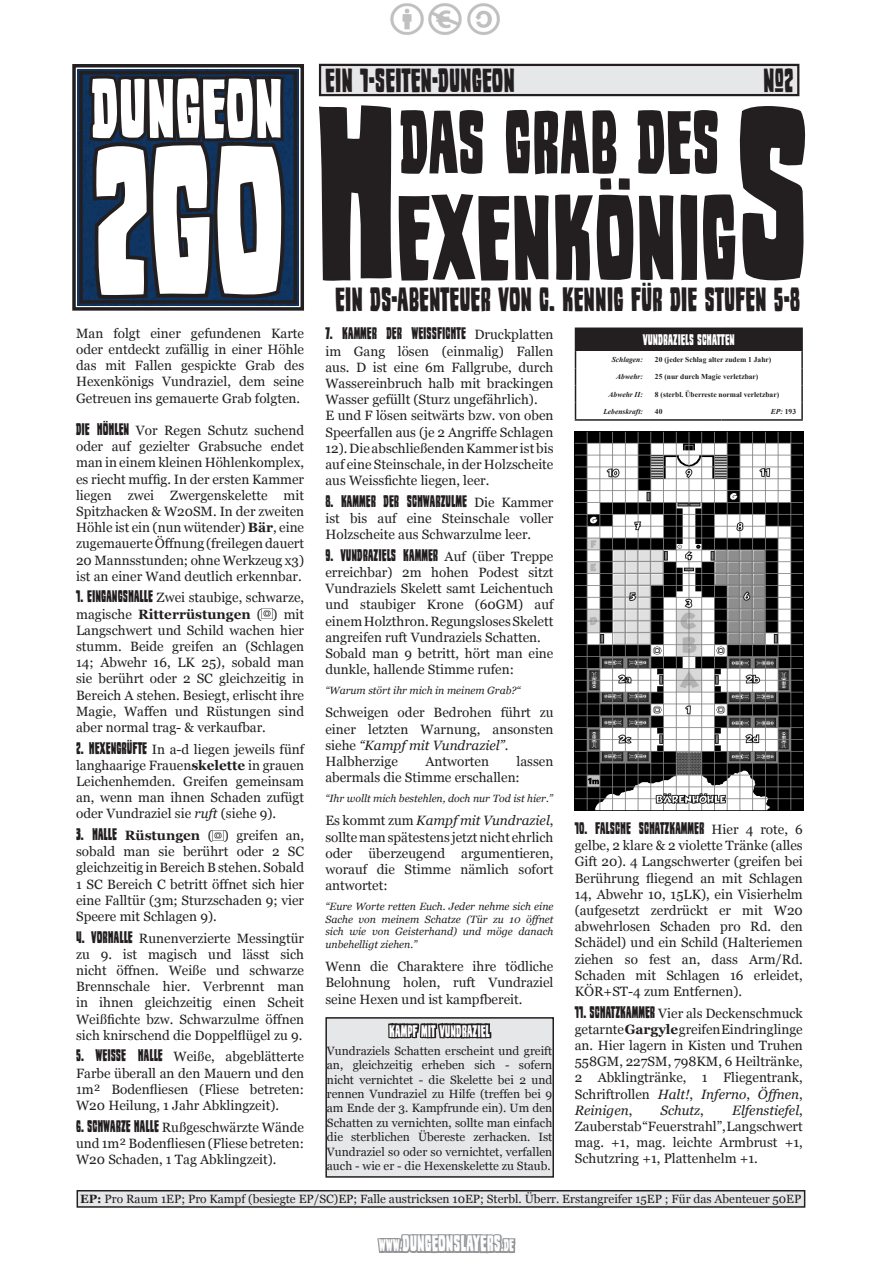
<style>
.page{position:relative;width:893px;height:1263px;background:#fff}
.page>*{position:absolute;margin:0;border:0;box-sizing:border-box;transform-origin:0 0}
.t1{font:262.5px "Wood Stamp";color:#231f20}
.t2{font:225px "Wood Stamp";color:#fff}
.t3{font:129px "Wood Stamp";color:#231f20}
.t4{font:96px "Wood Stamp";color:#231f20}
.t5{font:90px "Wood Stamp";color:#fff}
.t6{font:36px "Wood Stamp";color:#231f20}
.t7{font:24px "Wood Stamp";color:#fff}
.t8{font:18px "Wood Stamp";color:#231f20}
.t9{font:18px "Wood Stamp";color:#fff}
.t10{font:16.5px "Wood Stamp";color:#fff}
.t11{font:13.5px/16.2px "Georgia";color:#231f20;text-align:justify}
.t12{font:italic 13.5px "Georgia";color:#231f20}
.t13{font:12px/14.4px "Georgia";color:#231f20;text-align:justify}
.t14{font:italic 10.5px/12.6px "Georgia";color:#231f20;text-align:justify}
.t15{font:700 7.5px "Times New Roman";color:#231f20}
.t16{font:italic 700 7.5px "Times New Roman";color:#231f20}
.s1{font-family:"Wood Stamp";font-size:18px}
.s2{font-weight:700}
.s3{font-style:italic}
.s4{font-family:"Georgia";font-size:13.5px}
.s5{font-style:normal}
.s6{font-size:18px}
</style>
<div class="page">
<svg style="left:263px;top:609px;width:10px;height:9px"></svg>
<svg style="left:213px;top:830px;width:11px;height:10px"></svg>
<div style="left:326px;top:1018px;width:227px;height:159px;background:#e6e7e9"></div>
<svg style="left:388px;top:1023px;width:104px;height:16px;background:#3d3a3b"></svg>
<div style="left:325px;top:1017px;width:229px;height:161px;border:2px solid #231f20"></div>
<hr style="left:575px;top:327px;width:74px;height:2px;background:#231f20">
<hr style="left:649px;top:327px;width:72px;height:2px;background:#231f20">
<hr style="left:721px;top:327px;width:82px;height:2px;background:#231f20">
<svg style="left:575px;top:329px;width:228px;height:90px"></svg>
<hr style="left:575px;top:419px;width:74px;height:2px;background:#231f20">
<hr style="left:649px;top:419px;width:72px;height:2px;background:#231f20">
<hr style="left:721px;top:419px;width:82px;height:2px;background:#231f20">
<img style="left:575px;top:431px;width:228px;height:380px">
<img style="left:390px;top:3px;width:110px;height:32px">
<svg style="left:377px;top:1234px;width:139px;height:20px;background:#a4a6a8"></svg>
<div style="left:320px;top:65px;width:478px;height:30px;background:#e6e7e9"></div>
<div style="left:319px;top:64px;width:480px;height:32px;border:2px solid #231f20"></div>
<div style="left:77px;top:1191px;width:728px;height:16px;background:#e6e7e9"></div>
<div style="left:77px;top:1190px;width:728px;height:18px;border:2px solid #231f20"></div>
<svg style="left:72px;top:64px;width:232px;height:247px;background:#445061"></svg>
<div style="left:79px;top:71px;width:218px;height:233px;border:3px solid #231f20"></div>
<svg style="left:84px;top:70px;width:205px;height:233px;background:#182a42"></svg>
<p class="t5" style="left:91px;top:61px;width:193px">DUNGEON</p>
<p class="t2" style="left:92px;top:103px;width:195px">2GO</p>
<p class="t11" style="left:76px;top:325px;width:230px">Man folgt einer gefundenen Karte oder entdeckt zufällig in einer Höhle das mit Fallen gespickte Grab des Hexenkönigs Vundraziel, dem seine Getreuen ins gemauerte Grab folgten.</p>
<p class="t11" style="left:76px;top:422px;width:230px"><span class="s1">DIE HÖHLEN</span> Vor Regen Schutz suchend oder auf gezielter Grabsuche endet man in einem kleinen Höhlenkomplex, es riecht muffig. In der ersten Kammer liegen zwei Zwergenskelette mit Spitzhacken &amp; W20SM. In der zweiten Höhle ist ein (nun wütender) <span class="s2">Bär</span>, eine zugemauerte Öffnung (freilegen dauert 20 Mannsstunden; ohne Werkzeug x3) ist an einer Wand deutlich erkennbar.</p>
<p class="t11" style="left:76px;top:590px;width:230px"><span class="s1">1. EINGANGSHALLE</span> Zwei staubige, schwarze, magische <span class="s2">Ritterrüstungen</span> ( ) mit Langschwert und Schild wachen hier stumm. Beide greifen an (Schlagen 14; Abwehr 16, LK 25), sobald man sie berührt oder 2 SC gleichzeitig in Bereich A stehen. Besiegt, erlischt ihre Magie, Waffen und Rüstungen sind aber normal trag- &amp; verkaufbar.</p>
<p class="t11" style="left:76px;top:741px;width:230px"><span class="s1">2. HEXENGRÜFTE</span> In a-d liegen jeweils fünf langhaarige Frauen<span class="s2">skelette</span> in grauen Leichenhemden. Greifen gemeinsam an, wenn man ihnen Schaden zufügt oder Vundraziel sie <span class="s3">ruft</span> (siehe 9).</p>
<p class="t11" style="left:76px;top:827px;width:230px"><span class="s1">3. HALLE</span> <span class="s2">Rüstungen</span> ( ) greifen an, sobald man sie berührt oder 2 SC gleichzeitig in Bereich B stehen. Sobald 1 SC Bereich C betritt öffnet sich hier eine Falltür (3m; Sturzschaden 9; vier Speere mit Schlagen 9).</p>
<p class="t11" style="left:76px;top:930px;width:230px"><span class="s1">4. VORHALLE</span> Runenverzierte Messingtür zu 9. ist magisch und lässt sich nicht öffnen. Weiße und schwarze Brennschale hier. Verbrennt man in ihnen gleichzeitig einen Scheit Weißfichte bzw. Schwarzulme öffnen sich knirschend die Doppelflügel zu 9.</p>
<p class="t11" style="left:76px;top:1049px;width:230px"><span class="s1">5. WEISSE HALLE</span> Weiße, abgeblätterte Farbe überall an den Mauern und den 1m² Bodenfliesen (Fliese betreten:<br>W20 Heilung, 1 Jahr Abklingzeit).</p>
<p class="t11" style="left:76px;top:1119px;width:230px"><span class="s1">6. SCHWARZE HALLE</span> Rußgeschwärzte Wände und 1m² Bodenfliesen (Fliese betreten:<br>W20 Schaden, 1 Tag Abklingzeit).</p>
<p class="t6" style="left:325px;top:61px;width:191px">EIN 1-SEITEN-DUNGEON</p>
<p class="t6" style="left:763px;top:61px;width:32px">#2</p>
<p class="t1" style="left:312px;top:57px;width:88px">H</p>
<p class="t6" style="left:335px;top:281px;width:467px">EIN DS-ABENTEUER VON C. KENNIG FÜR DIE STUFEN 5-8</p>
<p class="t1" style="left:734px;top:56px;width:78px">S</p>
<p class="t4" style="left:400px;top:92px;width:321px">DAS GRAB DES</p>
<p class="t3" style="left:396px;top:170px;width:343px">EXENKÖNIG</p>
<p class="t8" style="left:325px;top:324px;width:230px">7. KAMMER DER WEISSFICHTE <span class="s4">Druckplatten</span></p>
<p class="t11" style="left:325px;top:343px;width:230px">im Gang lösen (einmalig) Fallen aus. D ist eine 6m Fallgrube, durch Wassereinbruch halb mit brackingen Wasser gefüllt (Sturz ungefährlich).</p>
<p class="t11" style="left:325px;top:408px;width:230px">E und F lösen seitwärts bzw. von oben Speerfallen aus (je 2 Angriffe Schlagen 12). Die abschließenden Kammer ist bis auf eine Steinschale, in der Holzscheite aus Weissfichte liegen, leer.</p>
<p class="t8" style="left:325px;top:491px;width:230px">8. KAMMER DER SCHWARZULME <span class="s4">Die Kammer</span></p>
<p class="t11" style="left:325px;top:510px;width:230px">ist bis auf eine Steinschale voller<br>Holzscheite aus Schwarzulme leer.</p>
<p class="t8" style="left:325px;top:545px;width:230px">9. VUNDRAZIELS KAMMER <span class="s4">Auf (über Treppe</span></p>
<p class="t11" style="left:325px;top:564px;width:230px">erreichbar) 2m hohen Podest sitzt Vundraziels Skelett samt Leichentuch und staubiger Krone (60GM) auf einem Holzthron. Regungsloses Skelett angreifen ruft Vundraziels Schatten.</p>
<p class="t11" style="left:325px;top:645px;width:230px">Sobald man 9 betritt, hört man eine dunkle, hallende Stimme rufen:</p>
<p class="t14" style="left:325px;top:684px;width:197px">“Warum stört ihr mich in meinem Grab?“</p>
<p class="t11" style="left:325px;top:705px;width:230px">Schweigen oder Bedrohen führt zu einer letzten Warnung, ansonsten siehe <span class="s3">“Kampf mit Vundraziel”</span>.</p>
<p class="t11" style="left:325px;top:753px;width:74px">Halbherzige</p>
<p class="t11" style="left:425px;top:753px;width:65px">Antworten</p>
<p class="t11" style="left:325px;top:753px;width:230px;text-indent:191px">lassen abermals die Stimme erschallen:</p>
<p class="t14" style="left:325px;top:792px;width:229px">“Ihr wollt mich bestehlen, doch nur Tod ist hier.”</p>
<p class="t11" style="left:325px;top:813px;width:230px">Es kommt zum <span class="s3">Kampf mit Vundraziel</span>, sollte man spätestens jetzt nicht ehrlich oder überzeugend argumentieren, worauf die Stimme nämlich sofort antwortet:</p>
<p class="t14" style="left:325px;top:900px;width:230px">“Eure Worte retten Euch. Jeder nehme sich eine Sache von meinem Schatze (Tür zu 10 öffnet sich wie von Geisterhand) und möge danach unbehelligt ziehen.”</p>
<p class="t11" style="left:325px;top:958px;width:230px">Wenn die Charaktere ihre tödliche Belohnung holen, ruft Vundraziel seine Hexen und ist kampfbereit.</p>
<p class="t9" style="left:389px;top:1021px;width:102px">KAMPF MIT VUNDRAZIEL</p>
<p class="t13" style="left:327px;top:1043px;width:227px">Vundraziels Schatten erscheint und greift an, gleichzeitig erheben sich - sofern nicht vernichtet - die Skelette bei 2 und rennen Vundraziel zu Hilfe (treffen bei 9 am Ende der 3. Kampfrunde ein). Um den Schatten zu vernichten, sollte man einfach die sterblichen Übereste zerhacken. Ist Vundraziel so oder so vernichtet, verfallen auch - wie er - die Hexenskelette zu Staub.</p>
<p class="t10" style="left:643px;top:331px;width:94px">VUNDRAZIELS SCHATTEN</p>
<p class="t16" style="left:612px;top:354px;width:33px">Schlagen:</p>
<p class="t15" style="left:655px;top:354px;width:118px">20 (jeder Schlag alter zudem 1 Jahr)</p>
<p class="t16" style="left:616px;top:372px;width:28px">Abwehr:</p>
<p class="t15" style="left:655px;top:372px;width:105px">25 (nur durch Magie verletzbar)</p>
<p class="t16" style="left:609px;top:389px;width:36px">Abwehr II:</p>
<p class="t15" style="left:655px;top:389px;width:126px">8 (sterbl. Überreste normal verletzbar)</p>
<p class="t16" style="left:603px;top:406px;width:41px">Lebenskraft:</p>
<p class="t15" style="left:655px;top:406px;width:9px">40</p>
<p class="t16" style="left:771px;top:406px;width:27px">EP: <span class="s5">193</span></p>
<p class="t8" style="left:575px;top:819px;width:230px">10. FALSCHE SCHATZKAMMER <span class="s4">Hier 4 rote, 6</span></p>
<p class="t11" style="left:575px;top:837px;width:230px">gelbe, 2 klare &amp; 2 violette Tränke (alles Gift 20). 4 Langschwerter (greifen bei Berührung fliegend an mit Schlagen 14, Abwehr 10, 15LK), ein Visierhelm (aufgesetzt zerdrückt er mit W20 abwehrlosen Schaden pro Rd. den Schädel) und ein Schild (Halteriemen ziehen so fest an, dass Arm/Rd.<br>Schaden mit Schlagen 16 erleidet, KÖR+ST-4 zum Entfernen).</p>
<p class="t11" style="left:575px;top:1005px;width:230px"><span class="s1">11. SCHATZKAMMER</span> Vier als Deckenschmuck getarnte <span class="s2">Gargyle</span> greifen Eindringlinge an. Hier lagern in Kisten und Truhen 558GM, 227SM, 798KM, 6 Heiltränke, 2 Abklingtränke, 1 Fliegentrank, Schriftrollen <span class="s3">Halt!</span>, <span class="s3">Inferno</span>, <span class="s3">Öffnen</span>, <span class="s3">Reinigen</span>,</p>
<p class="t11" style="left:575px;top:1102px;width:230px;text-indent:157px"><span class="s3">Elfenstiefel</span>, Zauberstab “Feuerstrahl”, Langschwert mag. +1, mag. leichte Armbrust +1, Schutzring +1, Plattenhelm +1.</p>
<p class="t12" style="left:661px;top:1102px;width:45px">Schutz<span class="s5">,</span></p>
<p class="t13" style="left:80px;top:1192px;width:723px"><span class="s2">EP:</span> Pro Raum 1EP; Pro Kampf (besiegte EP/SC)EP; Falle austricksen 10EP; Sterbl. Überr. Erstangreifer 15EP ; Für das Abenteuer 50EP</p>
<p class="t7" style="left:379px;top:1231px;width:137px"><span class="s6">WWW.</span>DUNGEONSLAYERS<span class="s6">.DE</span></p>
</div>
